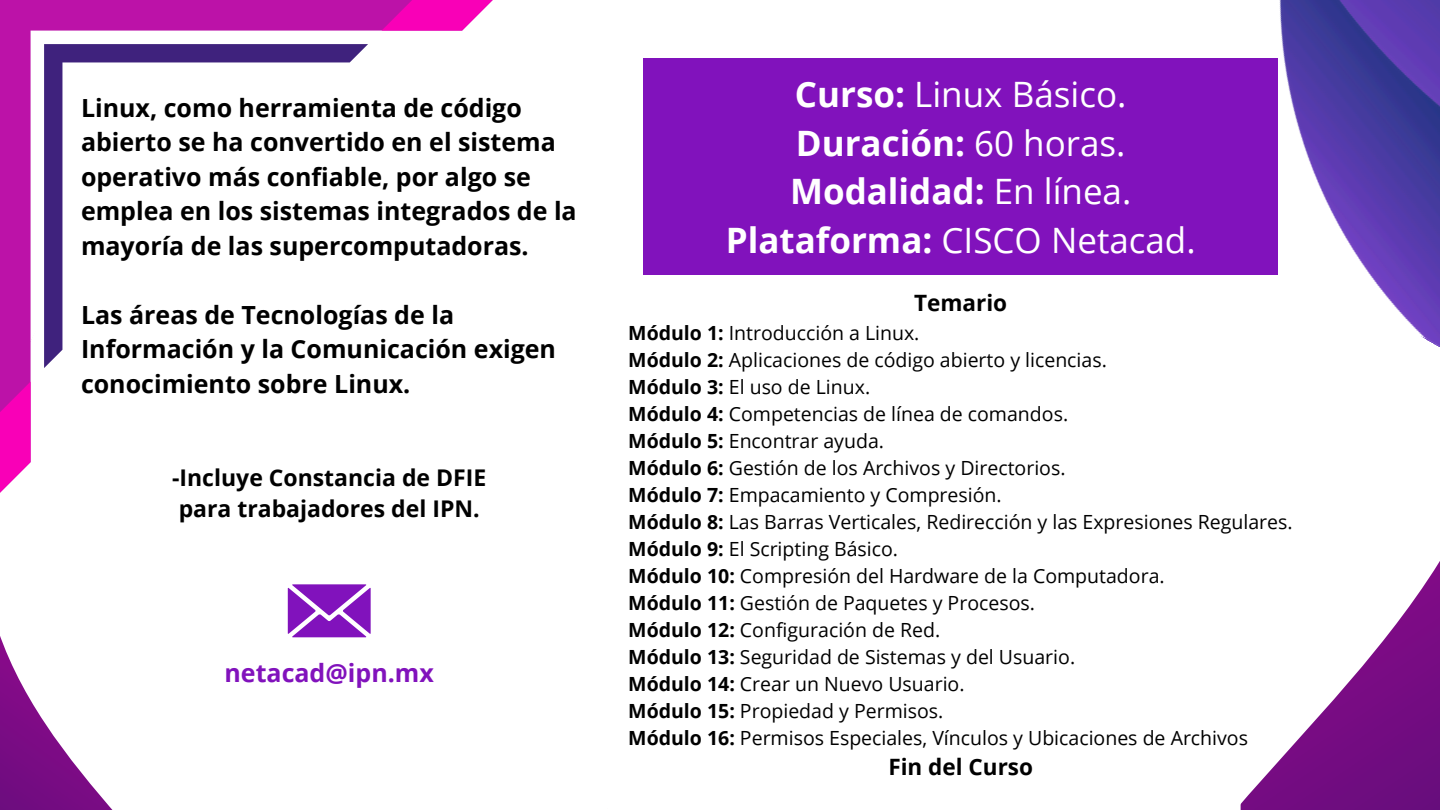
<style>
.page{position:relative;width:1440px;height:810px;background:#fff}
.page>*{position:absolute;margin:0;border:0;box-sizing:border-box;transform-origin:0 0}
.t1{font:35px/48.8px "Open Sans";color:#fff;text-align:center}
.t2{font:700 25px/34.5px "Open Sans";color:#000}
.t3{font:700 25px "Open Sans";color:#8112bc}
.t4{font:700 23px/31.5px "Open Sans";color:#000}
.t5{font:700 22.5px "Open Sans";color:#000}
.t6{font:19.5px "Open Sans";color:#000}
.s1{font-weight:700}
</style>
<div class="page">
<svg style="left:0;top:636px;width:113px;height:174px"></svg>
<svg style="left:0;top:0;width:493px;height:493px"></svg>
<svg style="left:287px;top:561px;width:1153px;height:249px"></svg>
<img style="left:643px;top:0;width:797px;height:347px">
<p class="t2" style="left:81px;top:90px;width:497px">Linux, como herramienta de código abierto se ha convertido en el sistema operativo más confiable, por algo se emplea en los sistemas integrados de la mayoría de las supercomputadoras.</p>
<p class="t2" style="left:81px;top:297px;width:477px">Las áreas de Tecnologías de la<br>Información y la Comunicación exigen conocimiento sobre Linux.</p>
<p class="t4" style="left:172px;top:461px;width:316px">-Incluye Constancia de DFIE para trabajadores del IPN.</p>
<p class="t3" style="left:225px;top:655px;width:211px">netacad@ipn.mx</p>
<p class="t1" style="left:726px;top:69px;width:471px"><span class="s1">Curso:</span> Linux Básico.<br><span class="s1">Duración:</span> 60 horas.<br><span class="s1">Modalidad:</span> En línea.<br><span class="s1">Plataforma:</span> CISCO Netacad.</p>
<p class="t5" style="left:914px;top:287px;width:95px">Temario</p>
<h2 class="t6" style="left:628px;top:319px;width:293px"><span class="s1">Módulo 1:</span> Introducción a Linux.</h2>
<h2 class="t6" style="left:628px;top:346px;width:480px"><span class="s1">Módulo 2:</span> Aplicaciones de código abierto y licencias.</h2>
<h2 class="t6" style="left:628px;top:373px;width:243px"><span class="s1">Módulo 3:</span> El uso de Linux.</h2>
<p class="t6" style="left:628px;top:400px;width:441px"><span class="s1">Módulo 4:</span> Competencias de línea de comandos.</p>
<h2 class="t6" style="left:628px;top:427px;width:257px"><span class="s1">Módulo 5:</span> Encontrar ayuda.</h2>
<p class="t6" style="left:628px;top:454px;width:439px"><span class="s1">Módulo 6:</span> Gestión de los Archivos y Directorios.</p>
<p class="t6" style="left:628px;top:481px;width:375px"><span class="s1">Módulo 7:</span> Empacamiento y Compresión.</p>
<h1 class="t6" style="left:628px;top:508px;width:666px"><span class="s1">Módulo 8:</span> Las Barras Verticales, Redirección y las Expresiones Regulares.</h1>
<p class="t6" style="left:628px;top:535px;width:271px"><span class="s1">Módulo 9:</span> El Scripting Básico.</p>
<p class="t6" style="left:628px;top:562px;width:538px"><span class="s1">Módulo 10:</span> Compresión del Hardware de la Computadora.</p>
<p class="t6" style="left:628px;top:589px;width:408px"><span class="s1">Módulo 11:</span> Gestión de Paquetes y Procesos.</p>
<p class="t6" style="left:628px;top:616px;width:313px"><span class="s1">Módulo 12:</span> Configuración de Red.</p>
<p class="t6" style="left:628px;top:643px;width:448px"><span class="s1">Módulo 13:</span> Seguridad de Sistemas y del Usuario.</p>
<p class="t6" style="left:628px;top:670px;width:338px"><span class="s1">Módulo 14:</span> Crear un Nuevo Usuario.</p>
<p class="t6" style="left:628px;top:697px;width:317px"><span class="s1">Módulo 15:</span> Propiedad y Permisos.</p>
<p class="t6" style="left:628px;top:724px;width:621px"><span class="s1">Módulo 16:</span> Permisos Especiales, Vínculos y Ubicaciones de Archivos</p>
<p class="t5" style="left:888px;top:751px;width:146px">Fin del Curso</p>
</div>
